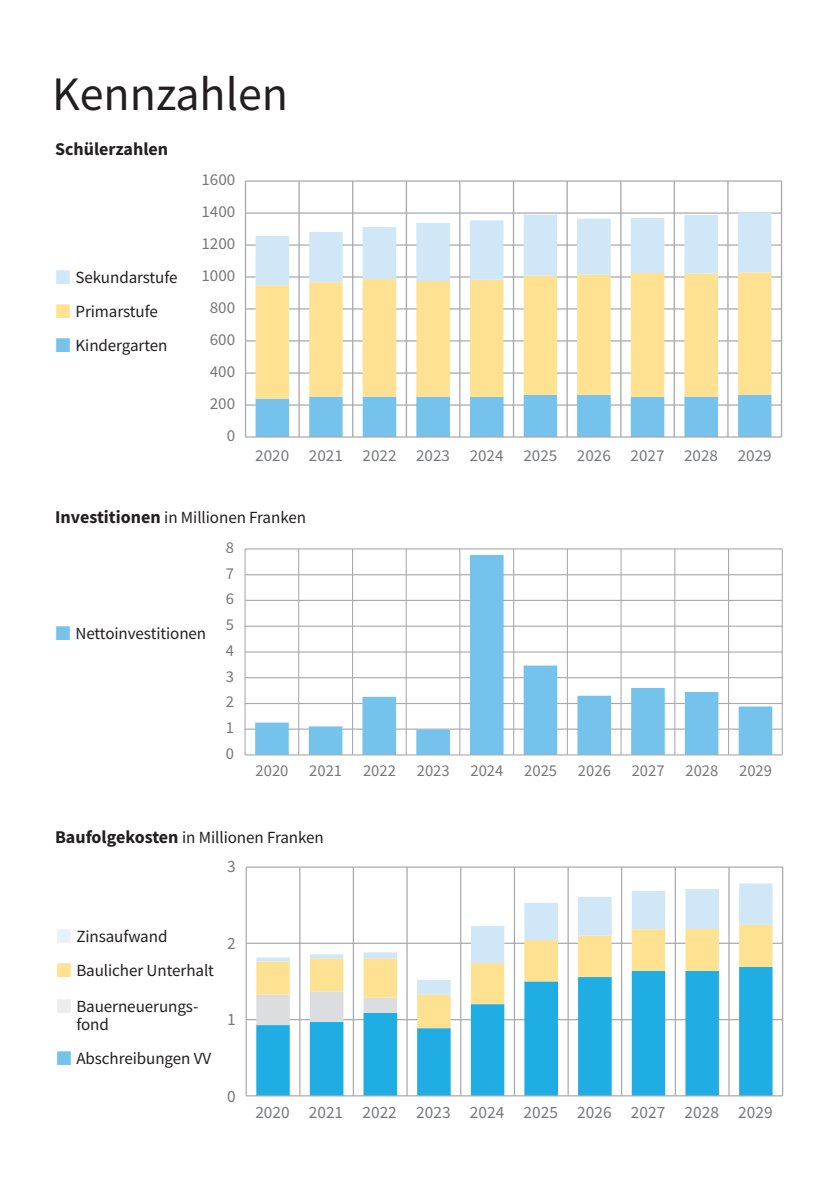
<style>
.page{position:relative;width:840px;height:1191px;background:#fff}
.page>*{position:absolute;margin:0;border:0;box-sizing:border-box;transform-origin:0 0}
.t1{font:48px "Source Sans Pro";color:#231f20}
.t2{font:700 18px "Source Sans Pro";color:#231f20}
.t3{font:17.2px "Source Sans Pro";color:#76787b}
.t4{font:17px/18px "Source Sans Pro";letter-spacing:-.005em;color:#231f20}
.t5{font:16.6px "Source Sans Pro";color:#76787b}
.s1{color:#cfe7f7}
.s2{color:#ffe192}
.s3{color:#75c2ec}
.s4{font-weight:700;font-size:18px}
.s5{color:#e6f2fa}
.s6{color:#ededee}
</style>
<div class="page">
<svg style="left:245px;top:180px;width:538px;height:258px"></svg>
<hr style="left:245px;top:404px;width:536px;height:2px;background:#a8a9ad">
<hr style="left:245px;top:372px;width:536px;height:2px;background:#a8a9ad">
<hr style="left:245px;top:340px;width:536px;height:1px;background:#a8a9ad">
<hr style="left:245px;top:308px;width:536px;height:1px;background:#a8a9ad">
<hr style="left:245px;top:276px;width:536px;height:2px;background:#a8a9ad">
<hr style="left:245px;top:244px;width:536px;height:2px;background:#a8a9ad">
<hr style="left:245px;top:212px;width:536px;height:2px;background:#a8a9ad">
<hr style="left:245px;top:180px;width:536px;height:2px;background:#a8a9ad">
<hr style="left:245px;top:181px;width:1px;height:256px;background:#a8a9ad">
<hr style="left:298px;top:181px;width:1px;height:256px;background:#a8a9ad">
<hr style="left:352px;top:181px;width:1px;height:256px;background:#a8a9ad">
<hr style="left:405px;top:181px;width:2px;height:256px;background:#a8a9ad">
<hr style="left:459px;top:181px;width:1px;height:256px;background:#a8a9ad">
<hr style="left:512px;top:181px;width:2px;height:256px;background:#a8a9ad">
<hr style="left:566px;top:181px;width:1px;height:256px;background:#a8a9ad">
<hr style="left:619px;top:181px;width:2px;height:256px;background:#a8a9ad">
<hr style="left:673px;top:181px;width:1px;height:256px;background:#a8a9ad">
<hr style="left:726px;top:181px;width:2px;height:256px;background:#a8a9ad">
<hr style="left:780px;top:181px;width:1px;height:256px;background:#a8a9ad">
<svg style="left:255px;top:398px;width:516px;height:38px"></svg>
<svg style="left:255px;top:285px;width:516px;height:113px;fill:#ffe192"></svg>
<svg style="left:255px;top:212px;width:516px;height:73px"></svg>
<hr style="left:245px;top:436px;width:536px;height:1px;background:#a8a9ad">
<hr style="left:246px;top:1019px;width:536px;height:1px;background:#a5a6aa">
<hr style="left:246px;top:942px;width:536px;height:2px;background:#a5a6aa">
<hr style="left:246px;top:866px;width:536px;height:1px;background:#a5a6aa">
<hr style="left:245px;top:867px;width:2px;height:228px;background:#a5a6aa">
<hr style="left:299px;top:867px;width:1px;height:228px;background:#a5a6aa">
<hr style="left:352px;top:867px;width:2px;height:228px;background:#a5a6aa">
<hr style="left:406px;top:867px;width:1px;height:228px;background:#a5a6aa">
<hr style="left:460px;top:867px;width:1px;height:228px;background:#a5a6aa">
<hr style="left:513px;top:867px;width:1px;height:228px;background:#a5a6aa">
<hr style="left:567px;top:867px;width:1px;height:228px;background:#a5a6aa">
<hr style="left:620px;top:867px;width:2px;height:228px;background:#a5a6aa">
<hr style="left:674px;top:867px;width:1px;height:228px;background:#a5a6aa">
<hr style="left:728px;top:867px;width:1px;height:228px;background:#a5a6aa">
<hr style="left:781px;top:867px;width:1px;height:228px;background:#a5a6aa">
<svg style="left:256px;top:1028px;width:516px;height:67px;fill:#1fade4"></svg>
<svg style="left:256px;top:994px;width:516px;height:34px"></svg>
<svg style="left:256px;top:883px;width:516px;height:111px"></svg>
<hr style="left:246px;top:1095px;width:536px;height:1px;background:#a5a6aa">
<svg style="left:245px;top:548px;width:538px;height:208px"></svg>
<hr style="left:245px;top:728px;width:536px;height:1px;background:#a8a9ad">
<hr style="left:245px;top:703px;width:536px;height:1px;background:#a8a9ad">
<hr style="left:245px;top:677px;width:536px;height:1px;background:#a8a9ad">
<hr style="left:245px;top:651px;width:536px;height:1px;background:#a8a9ad">
<hr style="left:245px;top:625px;width:536px;height:2px;background:#a8a9ad">
<hr style="left:245px;top:600px;width:536px;height:1px;background:#a8a9ad">
<hr style="left:245px;top:574px;width:536px;height:1px;background:#a8a9ad">
<hr style="left:245px;top:548px;width:536px;height:1px;background:#a8a9ad">
<hr style="left:244px;top:549px;width:1px;height:206px;background:#a8a9ad">
<hr style="left:298px;top:549px;width:1px;height:206px;background:#a8a9ad">
<hr style="left:352px;top:549px;width:1px;height:206px;background:#a8a9ad">
<hr style="left:405px;top:549px;width:1px;height:206px;background:#a8a9ad">
<hr style="left:459px;top:549px;width:1px;height:206px;background:#a8a9ad">
<hr style="left:513px;top:549px;width:1px;height:206px;background:#a8a9ad">
<hr style="left:566px;top:549px;width:1px;height:206px;background:#a8a9ad">
<hr style="left:620px;top:549px;width:1px;height:206px;background:#a8a9ad">
<hr style="left:674px;top:549px;width:1px;height:206px;background:#a8a9ad">
<hr style="left:727px;top:549px;width:1px;height:206px;background:#a8a9ad">
<hr style="left:781px;top:549px;width:1px;height:206px;background:#a8a9ad">
<svg style="left:255px;top:555px;width:516px;height:199px"></svg>
<hr style="left:245px;top:754px;width:536px;height:1px;background:#a8a9ad">
<h1 class="t1" style="left:52px;top:64px;width:237px">Kennzahlen</h1>
<p class="t2" style="left:55px;top:137px;width:114px">Schülerzahlen</p>
<p class="t4" style="left:56px;top:268px;width:123px"><span class="s1">■</span> Sekundarstufe</p>
<p class="t4" style="left:56px;top:302px;width:104px"><span class="s2">■</span> Primarstufe</p>
<p class="t4" style="left:56px;top:336px;width:113px"><span class="s3">■</span> Kindergarten</p>
<p class="t5" style="left:199px;top:169px;width:35px">1600</p>
<p class="t5" style="left:201px;top:169px;width:35px">1600</p>
<p class="t5" style="left:199px;top:201px;width:35px">1400</p>
<p class="t5" style="left:201px;top:201px;width:35px">1400</p>
<p class="t5" style="left:199px;top:233px;width:35px">1200</p>
<p class="t5" style="left:201px;top:233px;width:35px">1200</p>
<p class="t5" style="left:199px;top:265px;width:35px">1000</p>
<p class="t5" style="left:201px;top:265px;width:35px">1000</p>
<p class="t5" style="left:207px;top:297px;width:27px">800</p>
<p class="t5" style="left:210px;top:297px;width:27px">800</p>
<p class="t5" style="left:207px;top:329px;width:27px">600</p>
<p class="t5" style="left:210px;top:329px;width:27px">600</p>
<p class="t5" style="left:210px;top:361px;width:27px">400</p>
<p class="t5" style="left:207px;top:361px;width:27px">400</p>
<p class="t5" style="left:210px;top:393px;width:27px">200</p>
<p class="t5" style="left:207px;top:393px;width:27px">200</p>
<p class="t5" style="left:224px;top:425px;width:10px">0</p>
<p class="t5" style="left:227px;top:425px;width:10px">0</p>
<p class="t5" style="left:257px;top:445px;width:517px">2020 2021 2022 2023 2024 2025 2026 2027 2028 2029</p>
<p class="t5" style="left:255px;top:445px;width:517px">2020 2021 2022 2023 2024 2025 2026 2027 2028 2029</p>
<p class="t4" style="left:55px;top:508px;width:252px"><span class="s4">Investitionen</span> in Millionen Franken</p>
<p class="t5" style="left:225px;top:537px;width:10px">8</p>
<p class="t5" style="left:225px;top:562px;width:10px">7</p>
<p class="t4" style="left:56px;top:624px;width:152px"><span class="s3">■</span> Nettoinvestitionen</p>
<p class="t5" style="left:225px;top:588px;width:10px">6</p>
<p class="t5" style="left:225px;top:614px;width:10px">5</p>
<p class="t5" style="left:225px;top:640px;width:10px">4</p>
<p class="t5" style="left:225px;top:665px;width:10px">3</p>
<p class="t5" style="left:225px;top:691px;width:10px">2</p>
<p class="t5" style="left:225px;top:717px;width:10px">1</p>
<p class="t5" style="left:225px;top:742px;width:10px">0</p>
<p class="t5" style="left:255px;top:760px;width:34px">2020</p>
<p class="t5" style="left:309px;top:760px;width:34px">2021</p>
<p class="t5" style="left:363px;top:760px;width:34px">2022</p>
<p class="t5" style="left:416px;top:760px;width:34px">2023</p>
<p class="t5" style="left:470px;top:760px;width:34px">2024</p>
<p class="t5" style="left:524px;top:760px;width:34px">2025</p>
<p class="t5" style="left:577px;top:760px;width:88px">2026 2027</p>
<p class="t5" style="left:685px;top:760px;width:34px">2028</p>
<p class="t5" style="left:738px;top:760px;width:34px">2029</p>
<p class="t4" style="left:55px;top:828px;width:270px"><span class="s4">Baufolgekosten</span> in Millionen Franken</p>
<p class="t3" style="left:227px;top:855px;width:10px">3</p>
<p class="t4" style="left:56px;top:927px;width:112px"><span class="s5">■</span> Zinsaufwand</p>
<p class="t4" style="left:56px;top:961px;width:159px"><span class="s2">■</span> Baulicher Unterhalt</p>
<p class="t4" style="left:76px;top:997px;width:123px;text-indent:-20px"><span class="s6">■</span> Bauerneuerungs&shy;fond</p>
<p class="t4" style="left:56px;top:1049px;width:156px"><span class="s3">■</span> Abschreibungen VV</p>
<p class="t3" style="left:227px;top:932px;width:10px">2</p>
<p class="t3" style="left:227px;top:1008px;width:10px">1</p>
<p class="t3" style="left:227px;top:1085px;width:10px">0</p>
<p class="t3" style="left:257px;top:1100px;width:518px">2020 2021 2022 2023 2024 2025 2026 2027 2028 2029</p>
</div>
